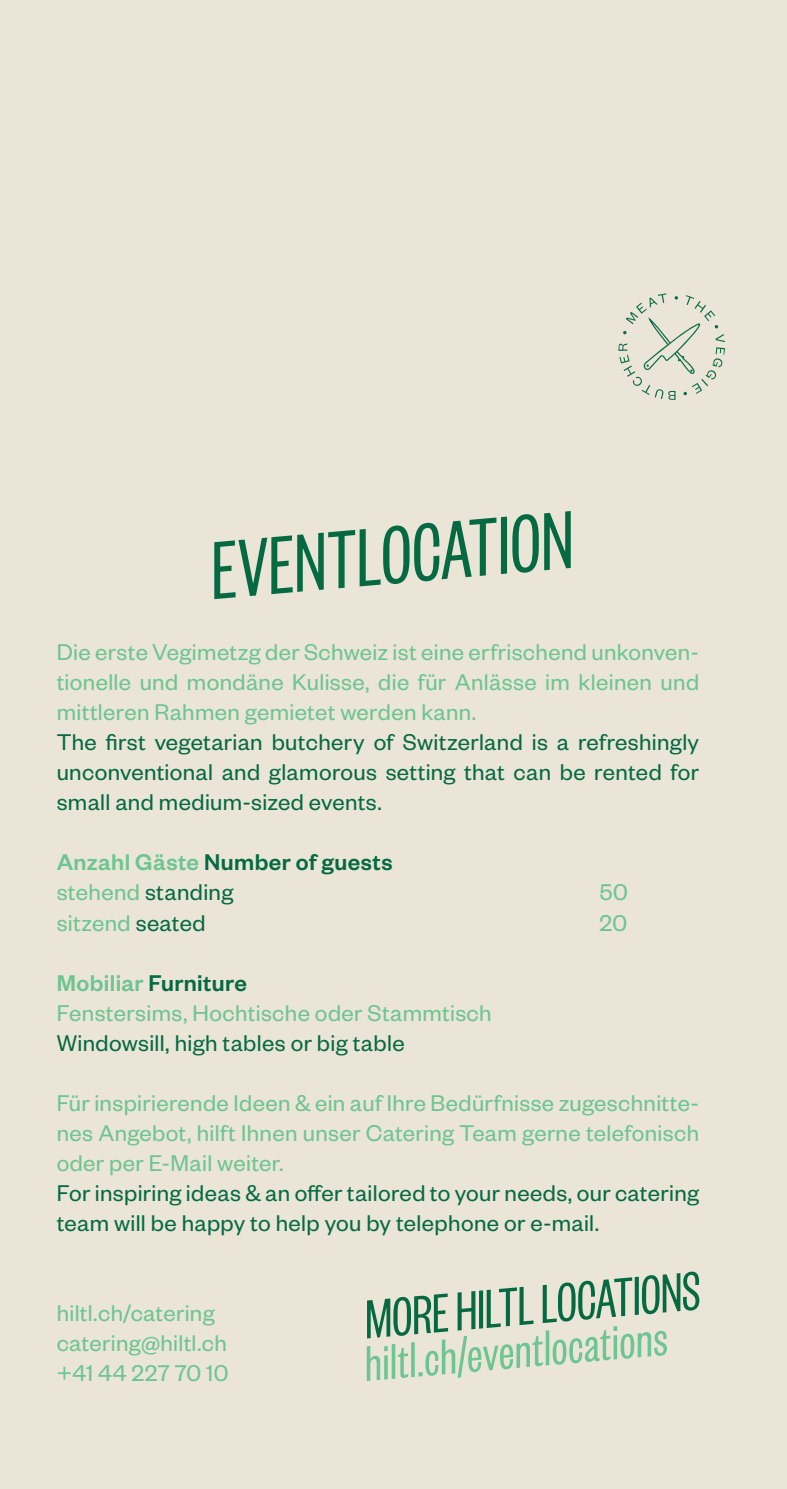
<style>
.page{position:relative;width:787px;height:1489px;background:#fff}
.page>*{position:absolute;margin:0;border:0;box-sizing:border-box;transform-origin:0 0}
.Lauftext{font:condensed 90px "Founders Grotesk X";color:#056a42}
.t1{font:condensed 60px "Founders Grotesk X";color:#056a42}
.t2{font:condensed 55px "Founders Grotesk X";color:#6dc494}
.Lauftext-2{font:25px/30px "Founders Grotesk";letter-spacing:.015em;color:#6dc494;text-align:justify}
.Lauftext-3{font:25px/30px "Founders Grotesk";letter-spacing:.015em;color:#056a42;text-align:justify}
.Lauftext-4{font:500 25px "Founders Grotesk";letter-spacing:.015em;color:#056a42}
.s1{color:#6dc494}
.s2{color:#056a42}
</style>
<div class="page">
<div style="left:0;top:0;width:787px;height:1488px;background:#eae5d7"></div>
<svg style="left:618px;top:293px;width:107px;height:107px"></svg>
<p class="Lauftext" style="left:204px;top:521px;width:365px;rotate:-5deg">EVENTLOCATION</p>
<p class="Lauftext-2" style="left:57px;top:636px;width:644px">Die erste Vegimetzg der Schweiz ist eine erfrischend unkonven&shy;tionelle und mondäne Kulisse, die für Anlässe im kleinen und mittleren Rahmen gemietet werden kann.</p>
<p class="Lauftext-3" style="left:57px;top:726px;width:644px">The first vegetarian butchery of Switzerland is a refreshingly unconventional and glamorous setting that can be rented for small and medium-sized events.</p>
<p class="Lauftext-4" style="left:57px;top:846px;width:337px"><span class="s1">Anzahl Gäste</span> Number of guests</p>
<p class="Lauftext-3" style="left:57px;top:876px;width:178px"><span class="s1">stehend</span> standing</p>
<p class="Lauftext-2" style="left:599px;top:876px;width:30px">50</p>
<p class="Lauftext-2" style="left:57px;top:906px;width:150px">sitzend <span class="s2">seated</span></p>
<p class="Lauftext-2" style="left:599px;top:906px;width:29px">20</p>
<p class="Lauftext-4" style="left:57px;top:966px;width:192px"><span class="s1">Mobiliar</span> Furniture</p>
<p class="Lauftext-2" style="left:57px;top:996px;width:436px">Fenstersims, Hochtische oder Stammtisch</p>
<p class="Lauftext-3" style="left:57px;top:1026px;width:349px">Windowsill, high tables or big table</p>
<p class="Lauftext-2" style="left:57px;top:1086px;width:644px">Für inspirierende Ideen &amp; ein auf Ihre Bedürfnisse zugeschnitte&shy;nes Angebot, hilft Ihnen unser Catering Team gerne telefonisch oder per E-Mail weiter.</p>
<p class="Lauftext-3" style="left:57px;top:1176px;width:644px">For inspiring ideas &amp; an offer tailored to your needs, our catering team will be happy to help you by telephone or e-mail.</p>
<p class="Lauftext-2" style="left:57px;top:1296px;width:159px">hiltl.ch/catering</p>
<p class="Lauftext-2" style="left:57px;top:1326px;width:172px">catering@hiltl.ch</p>
<p class="Lauftext-2" style="left:57px;top:1356px;width:173px">+41 44 227 70 10</p>
<p class="t1" style="left:360px;top:1286px;width:338px;rotate:-5deg">MORE HILTL LOCATIONS</p>
<p class="t2" style="left:361px;top:1333px;width:305px;rotate:-5deg">hiltl.ch/eventlocations</p>
</div>
